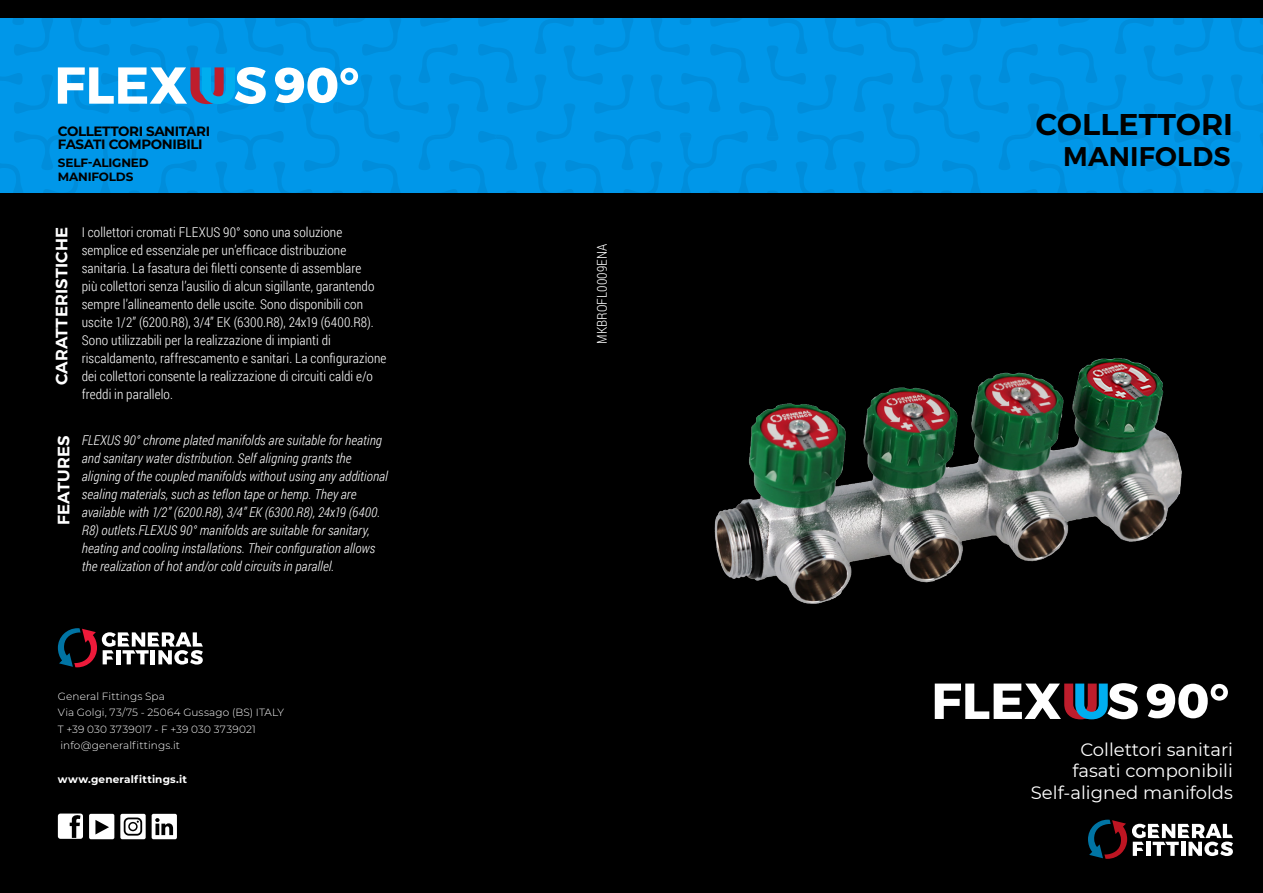
<style>
.page{position:relative;width:1263px;height:893px;background:#000}
.page>*{position:absolute;margin:0;border:0;box-sizing:border-box;transform-origin:0 0}
.t1{font:700 51.75px "Montserrat";color:#00aeef}
.t2{font:700 50.55px "Montserrat";color:#00aeef}
.t3{font:700 30px "Montserrat";color:#000}
.t4{font:600 27px "Montserrat";letter-spacing:.01em;color:#000}
.t5{font:18px "Montserrat";color:#fff}
.t6{font:600 16.5px "Montserrat";letter-spacing:.01em;color:#fff}
.t7{font:300 13.5px/18px "Roboto Condensed";letter-spacing:.005em;color:#fff}
.t8{font:italic 300 13.5px/18px "Roboto Condensed";letter-spacing:.005em;color:#fff}
.t9{font:700 13.5px "Montserrat";letter-spacing:-.03em;color:#000}
.t10{font:700 12px "Montserrat";letter-spacing:-.01em;color:#000}
.t11{font:300 10.5px "Montserrat";letter-spacing:.01em;color:#fff}
.t12{font:700 10.5px "Montserrat";letter-spacing:.015em;color:#fff}
</style>
<div class="page">
<img style="left:676px;top:285px;width:573px;height:349px">
<svg style="left:1088px;top:820px;width:145px;height:39px"></svg>
<svg style="left:935px;top:684px;width:162px;height:35px"></svg>
<svg style="left:1107px;top:683px;width:31px;height:36px"></svg>
<svg style="left:1147px;top:684px;width:81px;height:34px"></svg>
<svg style="left:0;top:19px;width:1263px;height:174px;background:#0597e6"></svg>
<svg style="left:58px;top:628px;width:145px;height:39px"></svg>
<svg style="left:58px;top:813px;width:25px;height:26px"></svg>
<svg style="left:152px;top:814px;width:25px;height:25px"></svg>
<svg style="left:120px;top:814px;width:26px;height:25px"></svg>
<svg style="left:89px;top:814px;width:25px;height:25px"></svg>
<p class="t1" style="left:199px;top:53px;width:41px">U</p>
<p class="t9" style="left:58px;top:121px;width:154px">COLLETTORI SANITARI</p>
<p class="t9" style="left:58px;top:135px;width:146px">FASATI COMPONIBILI</p>
<p class="t10" style="left:58px;top:154px;width:92px">SELF-ALIGNED</p>
<p class="t10" style="left:58px;top:168px;width:77px">MANIFOLDS</p>
<p class="t6" style="left:51px;top:385px;width:160px;rotate:-90deg">CARATTERISTICHE</p>
<p class="t7" style="left:82px;top:223px;width:294px">I collettori cromati FLEXUS 90° sono una soluzione semplice ed essenziale per un’efficace distribuzione sanitaria. La fasatura dei filetti consente di assemblare più collettori senza l’ausilio di alcun sigillante, garantendo sempre l’allineamento delle uscite. Sono disponibili con uscite 1/2” (6200.R8), 3/4” EK (6300.R8), 24x19 (6400.R8).</p>
<p class="t7" style="left:82px;top:331px;width:306px">Sono utilizzabili per la realizzazione di impianti di riscaldamento, raffrescamento e sanitari. La configurazione dei collettori consente la realizzazione di circuiti caldi e/o freddi in parallelo.</p>
<p class="t6" style="left:53px;top:525px;width:91px;rotate:-90deg">FEATURES</p>
<p class="t8" style="left:82px;top:431px;width:308px">FLEXUS 90° chrome plated manifolds are suitable for heating and sanitary water distribution. Self aligning grants the aligning of the coupled manifolds without using any additional sealing materials, such as teflon tape or hemp. They are available with 1/2” (6200.R8), 3/4” EK (6300.R8), 24x19 (6400.<br>R8) outlets.FLEXUS 90° manifolds are suitable for sanitary, heating and cooling installations. Their configuration allows the realization of hot and/or cold circuits in parallel.</p>
<p class="t11" style="left:58px;top:689px;width:109px">General Fittings Spa</p>
<p class="t11" style="left:58px;top:706px;width:228px">Via Golgi, 73/75 - 25064 Gussago (BS) ITALY</p>
<p class="t11" style="left:58px;top:722px;width:199px">T +39 030 3739017 - F +39 030 3739021</p>
<p class="t11" style="left:61px;top:739px;width:121px">info@generalfittings.it</p>
<p class="t12" style="left:58px;top:771px;width:131px">www.generalfittings.it</p>
<p class="t7" style="left:592px;top:344px;width:102px;rotate:-90deg">MKBROFL0009ENA</p>
<p class="t3" style="left:1035px;top:102px;width:199px">COLLETTORI</p>
<p class="t4" style="left:1063px;top:140px;width:169px">MANIFOLDS</p>
<p class="t2" style="left:1072px;top:670px;width:40px">U</p>
<p class="t5" style="left:1080px;top:737px;width:154px">Collettori sanitari</p>
<p class="t5" style="left:1072px;top:759px;width:162px">fasati componibili</p>
<p class="t5" style="left:1031px;top:780px;width:204px">Self-aligned manifolds</p>
</div>
